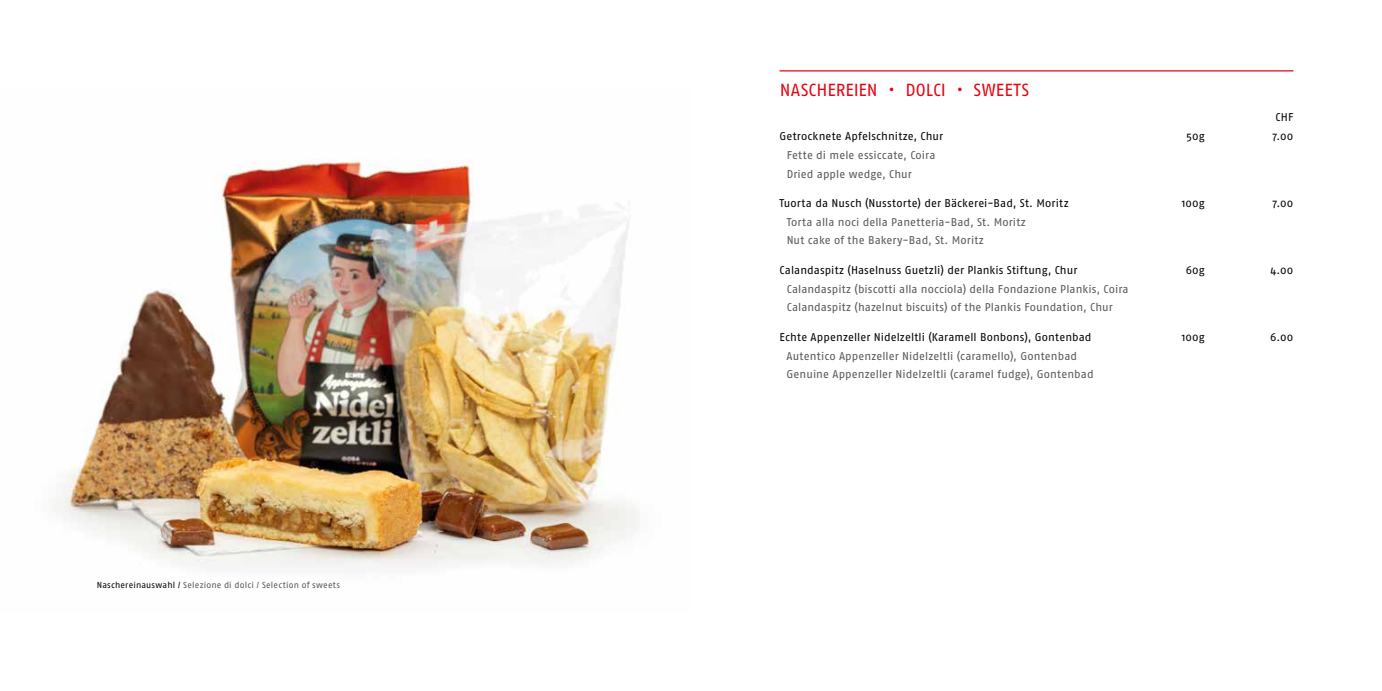
<style>
.page{position:relative;width:1382px;height:691px;background:#fff}
.page>*{position:absolute;margin:0;border:0;box-sizing:border-box;transform-origin:0 0}
.t1{font:17.5px "Fago OT";letter-spacing:.005em;color:#e30613}
.t2{font:11.25px/18.8px "Fago OT";letter-spacing:.005em;color:#575756}
.t3{font:11.25px "Fago OT";letter-spacing:.01em;color:#000}
.t4{font:8.75px "Fago OT";letter-spacing:.02em;color:#575756}
.s1{color:#000}
</style>
<div class="page">
<hr style="left:780px;top:70px;width:513px;height:1px;background:#e30613">
<img style="left:55px;top:159px;width:582px;height:407px">
<p class="t4" style="left:97px;top:580px;width:245px"><span class="s1">Naschereinauswahl /</span> Selezione di dolci / Selection of sweets</p>
<h1 class="t1" style="left:780px;top:80px;width:251px">NASCHEREIEN • DOLCI • SWEETS</h1>
<p class="t3" style="left:1276px;top:111px;width:19px">CHF</p>
<p class="t3" style="left:780px;top:129px;width:165px">Getrocknete Apfelschnitze, Chur</p>
<p class="t3" style="left:1186px;top:129px;width:20px">50g</p>
<p class="t3" style="left:1273px;top:129px;width:22px">7.00</p>
<p class="t2" style="left:787px;top:145px;width:150px">Fette di mele essiccate, Coira<br>Dried apple wedge, Chur</p>
<p class="t3" style="left:780px;top:196px;width:291px">Tuorta da Nusch (Nusstorte) der Bäckerei-Bad, St. Moritz</p>
<p class="t3" style="left:1182px;top:196px;width:24px">100g</p>
<p class="t3" style="left:1273px;top:196px;width:22px">7.00</p>
<p class="t2" style="left:787px;top:212px;width:241px">Torta alla noci della Panetteria-Bad, St. Moritz<br>Nut cake of the Bakery-Bad, St. Moritz</p>
<p class="t3" style="left:780px;top:263px;width:299px">Calandaspitz (Haselnuss Guetzli) der Plankis Stiftung, Chur</p>
<p class="t3" style="left:1186px;top:263px;width:21px">60g</p>
<p class="t3" style="left:1270px;top:263px;width:25px">4.00</p>
<p class="t2" style="left:787px;top:279px;width:343px">Calandaspitz (biscotti alla nocciola) della Fondazione Plankis, Coira<br>Calandaspitz (hazelnut biscuits) of the Plankis Foundation, Chur</p>
<p class="t3" style="left:780px;top:330px;width:313px">Echte Appenzeller Nidelzeltli (Karamell Bonbons), Gontenbad</p>
<p class="t3" style="left:1182px;top:330px;width:24px">100g</p>
<p class="t3" style="left:1270px;top:330px;width:25px">6.00</p>
<p class="t2" style="left:787px;top:346px;width:308px">Autentico Appenzeller Nidelzeltli (caramello), Gontenbad<br>Genuine Appenzeller Nidelzeltli (caramel fudge), Gontenbad</p>
</div>
